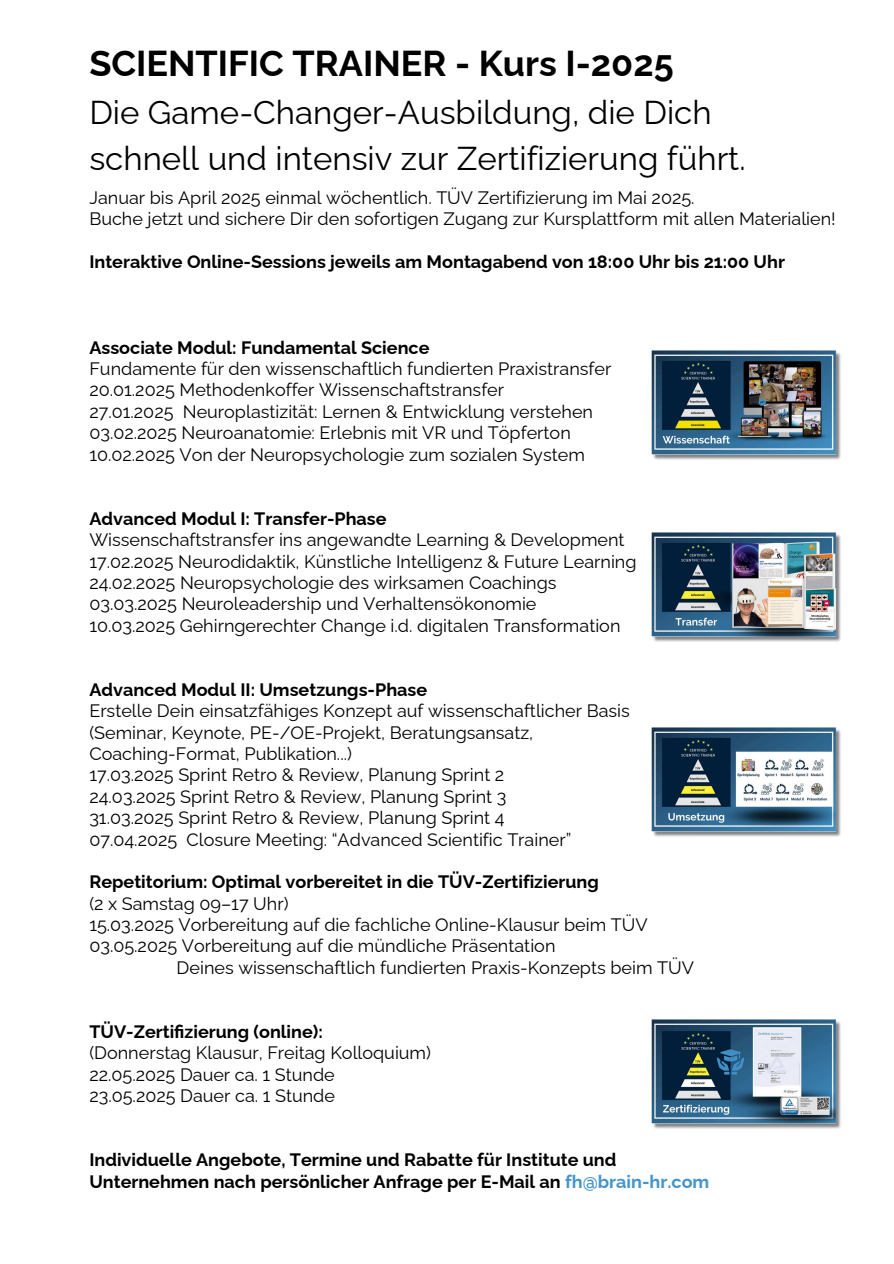
<style>
.page{position:relative;width:894px;height:1264px;background:#fff}
.page>*{position:absolute;margin:0;border:0;box-sizing:border-box;transform-origin:0 0}
.t1{font:700 36px "Raleway";color:#000}
.t2{font:33px/46.2px "Raleway";color:#000}
.t3{font:18px/21.3px "Raleway";color:#000}
.t4{font:700 18px/21.3px "Raleway";color:#000}
.s1{color:#4495cb}
</style>
<div class="page">
<img style="left:651px;top:350px;width:190px;height:110px">
<img style="left:651px;top:532px;width:190px;height:110px">
<img style="left:651px;top:727px;width:190px;height:110px">
<img style="left:651px;top:1019px;width:190px;height:110px">
<h1 class="t1" style="left:89px;top:42px;width:585px">SCIENTIFIC TRAINER - Kurs I-2025</h1>
<h2 class="t2" style="left:89px;top:89px;width:657px">Die Game-Changer-Ausbildung, die Dich schnell und intensiv zur Zertifizierung führt.</h2>
<p class="t3" style="left:89px;top:187px;width:747px">Januar bis April 2025 einmal wöchentlich. TÜV Zertifizierung im Mai 2025.<br>Buche jetzt und sichere Dir den sofortigen Zugang zur Kursplattform mit allen Materialien!</p>
<p class="t4" style="left:89px;top:251px;width:697px">Interaktive Online-Sessions jeweils am Montagabend von 18:00 Uhr bis 21:00 Uhr</p>
<p class="t4" style="left:89px;top:336px;width:341px">Associate Modul: Fundamental Science</p>
<p class="t3" style="left:89px;top:358px;width:523px">Fundamente für den wissenschaftlich fundierten Praxistransfer 20.01.2025 Methodenkoffer Wissenschaftstransfer<br>27.01.2025 Neuroplastizität: Lernen &amp; Entwicklung verstehen 03.02.2025 Neuroanatomie: Erlebnis mit VR und Töpferton 10.02.2025 Von der Neuropsychologie zum sozialen System</p>
<p class="t4" style="left:89px;top:507px;width:299px">Advanced Modul I: Transfer-Phase</p>
<p class="t3" style="left:89px;top:529px;width:548px">Wissenschaftstransfer ins angewandte Learning &amp; Development 17.02.2025 Neurodidaktik, Künstliche Intelligenz &amp; Future Learning 24.02.2025 Neuropsychologie des wirksamen Coachings 03.03.2025 Neuroleadership und Verhaltensökonomie<br>10.03.2025 Gehirngerechter Change i.d. digitalen Transformation</p>
<p class="t4" style="left:89px;top:678px;width:339px">Advanced Modul II: Umsetzungs-Phase</p>
<p class="t3" style="left:89px;top:700px;width:542px">Erstelle Dein einsatzfähiges Konzept auf wissenschaftlicher Basis (Seminar, Keynote, PE-/OE-Projekt, Beratungsansatz, Coaching-Format, Publikation...)<br>17.03.2025 Sprint Retro &amp; Review, Planung Sprint 2<br>24.03.2025 Sprint Retro &amp; Review, Planung Sprint 3<br>31.03.2025 Sprint Retro &amp; Review, Planung Sprint 4<br>07.04.2025 Closure Meeting: “Advanced Scientific Trainer”</p>
<p class="t4" style="left:89px;top:871px;width:511px">Repetitorium: Optimal vorbereitet in die TÜV-Zertifizierung</p>
<p class="t3" style="left:89px;top:892px;width:200px">(2 x Samstag 09–17 Uhr)</p>
<p class="t3" style="left:89px;top:914px;width:559px">15.03.2025 Vorbereitung auf die fachliche Online-Klausur beim TÜV</p>
<p class="t3" style="left:89px;top:935px;width:467px">03.05.2025 Vorbereitung auf die mündliche Präsentation</p>
<p class="t3" style="left:177px;top:956px;width:518px">Deines wissenschaftlich fundierten Praxis-Konzepts beim TÜV</p>
<p class="t4" style="left:89px;top:1020px;width:235px">TÜV-Zertifizierung (online):</p>
<p class="t3" style="left:89px;top:1042px;width:343px">(Donnerstag Klausur, Freitag Kolloquium)<br>22.05.2025 Dauer ca. 1 Stunde<br>23.05.2025 Dauer ca. 1 Stunde</p>
<p class="t4" style="left:89px;top:1149px;width:621px">Individuelle Angebote, Termine und Rabatte für Institute und<br>Unternehmen nach persönlicher Anfrage per E-Mail an <span class="s1">fh@brain-hr.com</span></p>
</div>
